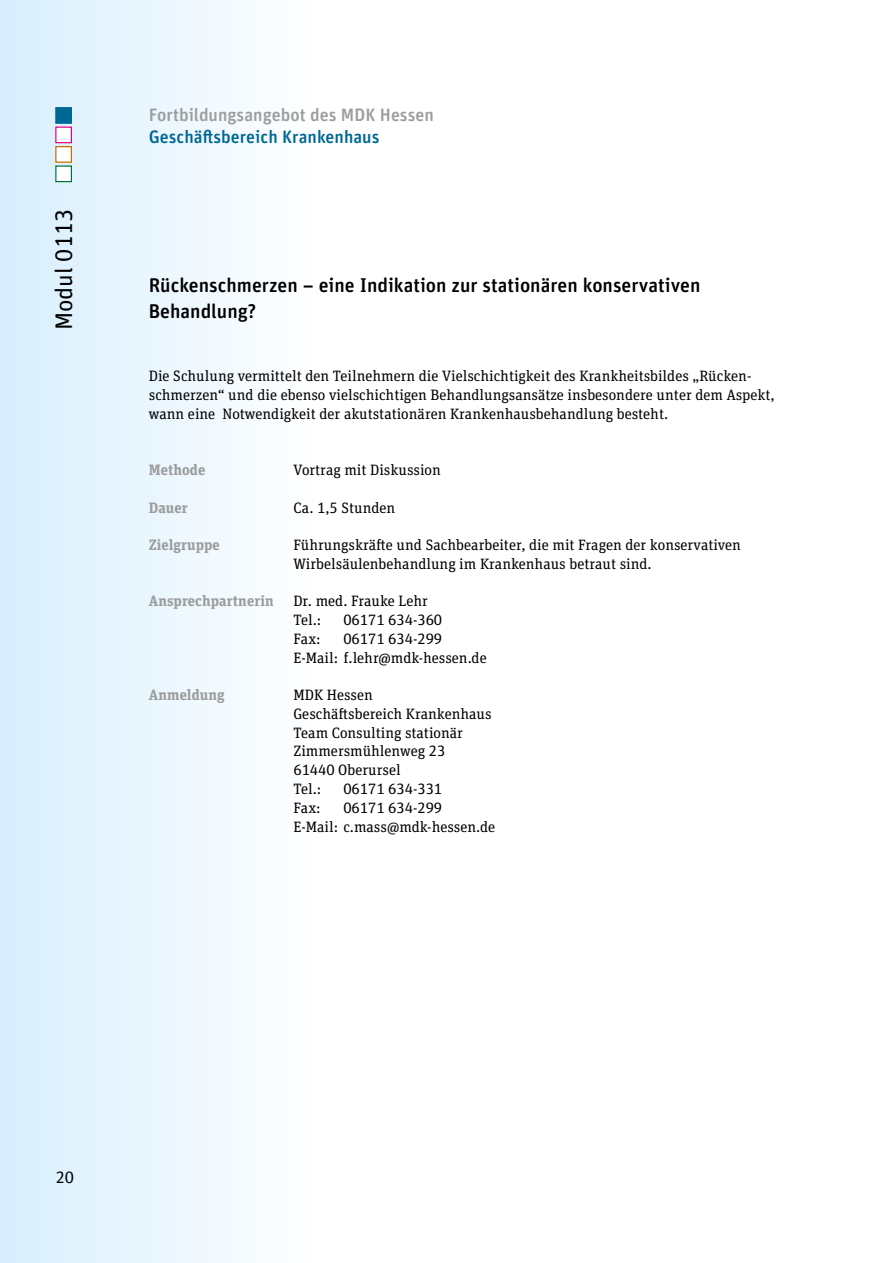
<style>
.page{position:relative;width:893px;height:1263px;background:#fff}
.page>*{position:absolute;margin:0;border:0;box-sizing:border-box;transform-origin:0 0}
.t1{font:24px "Unit Rounded OT";color:#000}
.t2{font:500 19.8px/26.2px "Unit Rounded OT";color:#000}
.t3{font:500 18px "Unit Rounded OT";color:#9c9d9d}
.t4{font:500 18px "Unit Rounded OT";color:#006894}
.t5{font:16.5px "Unit Slab OT";color:#000}
.t6{font:15px/18.8px "Unit Slab OT";color:#000}
.t7{font:700 15px "Unit Slab OT";letter-spacing:.005em;color:#9c9d9d}
</style>
<div class="page">
<div style="left:0;top:0;width:319px;height:1263px;background:linear-gradient(to right,#d7eefd,#fff)"></div>
<div style="left:55px;top:107px;width:17px;height:17px;background:#006894;border:1px solid #006894"></div>
<div style="left:55px;top:127px;width:17px;height:16px;background:#fff;border:1px solid #e5007d"></div>
<div style="left:55px;top:146px;width:17px;height:17px;background:#fff;border:1px solid #ca6a00"></div>
<div style="left:55px;top:165px;width:17px;height:17px;background:#fff;border:1px solid #00703a"></div>
<h1 class="t1" style="left:49px;top:330px;width:123px;rotate:-90deg">Modul 0113</h1>
<p class="t3" style="left:149px;top:103px;width:286px">Fortbildungsangebot des MDK Hessen</p>
<p class="t4" style="left:149px;top:126px;width:232px">Geschäftsbereich Krankenhaus</p>
<h2 class="t2" style="left:149px;top:272px;width:553px">Rückenschmerzen – eine Indikation zur stationären konservativen<br>Behandlung?</h2>
<p class="t6" style="left:149px;top:367px;width:627px">Die Schulung vermittelt den Teilnehmern die Vielschichtigkeit des Krankheitsbildes „Rücken&shy;schmerzen“ und die ebenso vielschichtigen Behandlungsansätze insbesondere unter dem Aspekt, wann eine Notwendigkeit der akutstationären Krankenhausbehandlung besteht.</p>
<p class="t7" style="left:149px;top:460px;width:58px">Methode</p>
<p class="t6" style="left:293px;top:460px;width:149px">Vortrag mit Diskussion</p>
<p class="t7" style="left:149px;top:498px;width:40px">Dauer</p>
<p class="t6" style="left:293px;top:498px;width:103px">Ca. 1,5 Stunden</p>
<p class="t7" style="left:149px;top:535px;width:72px">Zielgruppe</p>
<p class="t6" style="left:293px;top:535px;width:449px">Führungskräfte und Sachbearbeiter, die mit Fragen der konservativen<br>Wirbelsäulenbehandlung im Krankenhaus betraut sind.</p>
<p class="t7" style="left:149px;top:592px;width:126px">Ansprechpartnerin</p>
<p class="t6" style="left:293px;top:592px;width:136px">Dr. med. Frauke Lehr<br>Tel.:</p>
<p class="t6" style="left:343px;top:610px;width:100px">06171 634-360</p>
<p class="t6" style="left:293px;top:629px;width:195px;text-align:center">06171 634-299<br>E-Mail: f.lehr@mdk-hessen.de</p>
<p class="t6" style="left:293px;top:629px;width:29px">Fax:</p>
<p class="t7" style="left:149px;top:685px;width:77px">Anmeldung</p>
<p class="t6" style="left:293px;top:685px;width:200px">MDK Hessen<br>Geschäftsbereich Krankenhaus<br>Team Consulting stationär<br>Zimmersmühlenweg 23<br>61440 Oberursel<br>Tel.:</p>
<p class="t6" style="left:343px;top:779px;width:100px">06171 634-331</p>
<p class="t6" style="left:293px;top:798px;width:203px;text-align:center">06171 634-299<br>E-Mail: c.mass@mdk-hessen.de</p>
<p class="t6" style="left:293px;top:798px;width:29px">Fax:</p>
<p class="t5" style="left:56px;top:1166px;width:20px">20</p>
</div>
